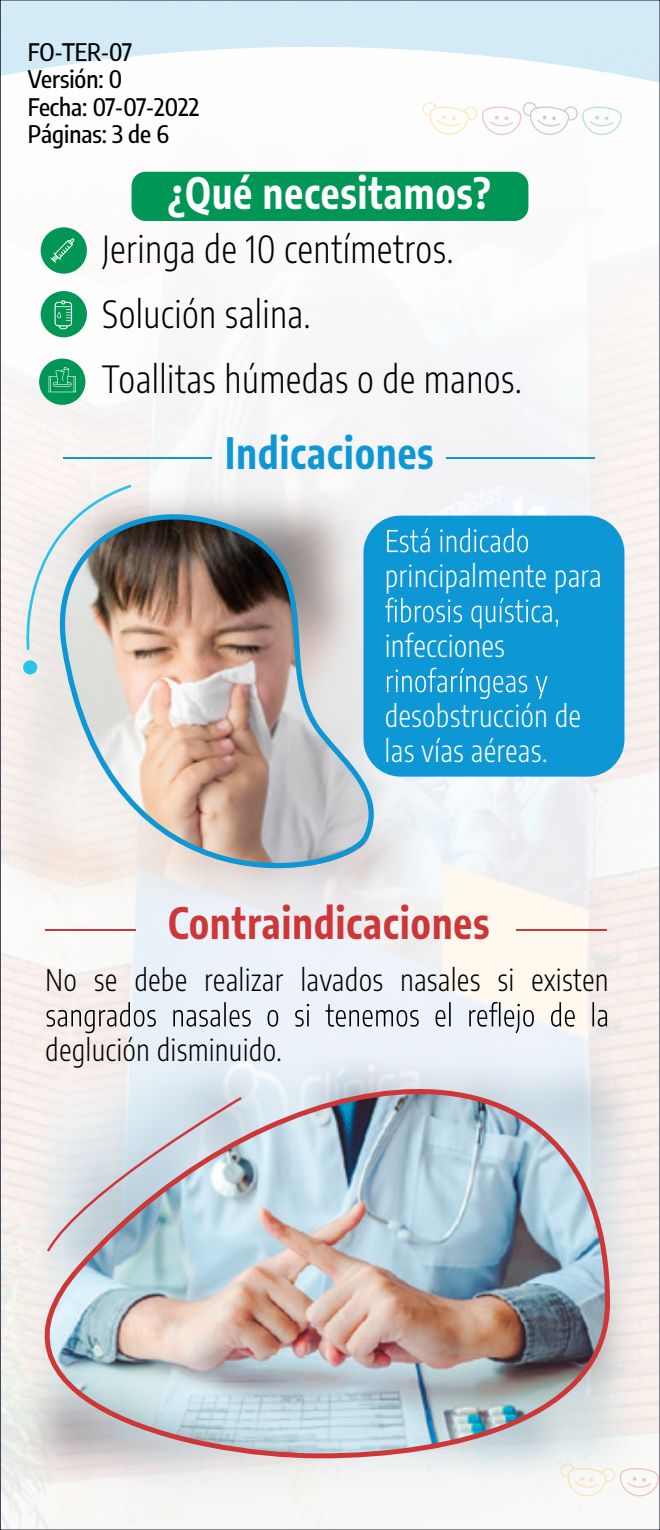
<style>
.page{position:relative;width:660px;height:1530px;background:#fff}
.page>*{position:absolute;margin:0;border:0;box-sizing:border-box;transform-origin:0 0}
.t1{font:700 42.5px "Encode Sans Condensed";letter-spacing:.03em;color:#ce3738;scale:.92 1}
.t2{font:700 42.5px "Encode Sans Condensed";letter-spacing:.03em;color:#fff;scale:.92 1}
.t3{font:700 42.5px "Encode Sans Condensed";letter-spacing:.03em;color:#0e97d5;scale:.92 1}
.t4{font:300 37.5px/65px "Encode Sans Condensed";letter-spacing:.03em;color:#000;scale:.92 1}
.t5{font:300 30px "Encode Sans Condensed";letter-spacing:.03em;color:#000;scale:.92 1}
.t6{font:300 30px/35px "Encode Sans Condensed";letter-spacing:.03em;color:#fff;scale:.92 1}
.t7{font:500 24.25px/27.5px "Encode Sans Condensed";color:#000}
</style>
<div class="page">
<img style="left:2px;top:2px;width:656px;height:995px">
<svg style="left:423px;top:102px;width:199px;height:33px"></svg>
<div style="left:0;top:320px;width:28px;height:112px;background:#fcf7f6"></div>
<div style="left:41px;top:227px;width:46px;height:47px;background:#009656;border-radius:50%"></div>
<div style="left:41px;top:291px;width:46px;height:46px;background:#009656;border-radius:50%"></div>
<div style="left:39px;top:359px;width:46px;height:46px;background:#009656;border-radius:50%"></div>
<svg style="left:51px;top:238px;width:24px;height:25px"></svg>
<svg style="left:55px;top:300px;width:17px;height:29px"></svg>
<svg style="left:49px;top:367px;width:27px;height:25px"></svg>
<img style="left:0;top:997px;width:660px;height:533px">
<img style="left:0;top:432px;width:473px;height:535px">
<img style="left:0;top:1006px;width:613px;height:455px">
<img style="left:49px;top:481px;width:337px;height:446px">
<svg style="left:16px;top:483px;width:117px;height:168px;background:#c8cac8"></svg>
<svg style="left:45px;top:1096px;width:198px;height:158px;background:#cbd3da"></svg>
<hr style="left:446px;top:458px;width:148px;height:1px;background:#0e97d5">
<hr style="left:63px;top:457px;width:149px;height:1px;background:#0e97d5">
<hr style="left:516px;top:929px;width:91px;height:1px;background:#ce3738">
<hr style="left:45px;top:929px;width:91px;height:1px;background:#ce3738">
<div style="left:132px;top:172px;width:396px;height:49px;background:#009656;border-radius:14px"></div>
<div style="left:23px;top:660px;width:14px;height:14px;background:#28c3ea;border-radius:50%"></div>
<div style="left:363px;top:516px;width:261px;height:261px;background:#0e97d5;border-radius:37px"></div>
<svg style="left:387px;top:528px;width:141px;height:24px"></svg>
<svg style="left:385px;top:598px;width:173px;height:31px"></svg>
<svg style="left:387px;top:668px;width:161px;height:31px"></svg>
<p class="t7" style="left:28px;top:37px;width:173px">FO-TER-07<br>Versión: 0<br>Fecha: 07-07-2022<br>Páginas: 3 de 6</p>
<p class="t2" style="left:168px;top:161px;width:352px">¿Qué necesitamos?</p>
<p class="t4" style="left:102px;top:215px;width:457px">Jeringa de 10 centímetros.<br>Solución salina.<br>Toallitas húmedas o de manos.</p>
<p class="t3" style="left:225px;top:421px;width:228px">Indicaciones</p>
<p class="t6" style="left:385px;top:557px;width:237px">principalmente para</p>
<p class="t6" style="left:385px;top:627px;width:132px">infecciones</p>
<p class="t6" style="left:385px;top:697px;width:214px">desobstrucción de las vías aéreas.</p>
<p class="t1" style="left:168px;top:891px;width:351px">Contraindicaciones</p>
<p class="t5" style="left:46px;top:959px;width:613px">No se debe realizar lavados nasales si existen</p>
<p class="t5" style="left:46px;top:1029px;width:258px">deglución disminuido.</p>
</div>
